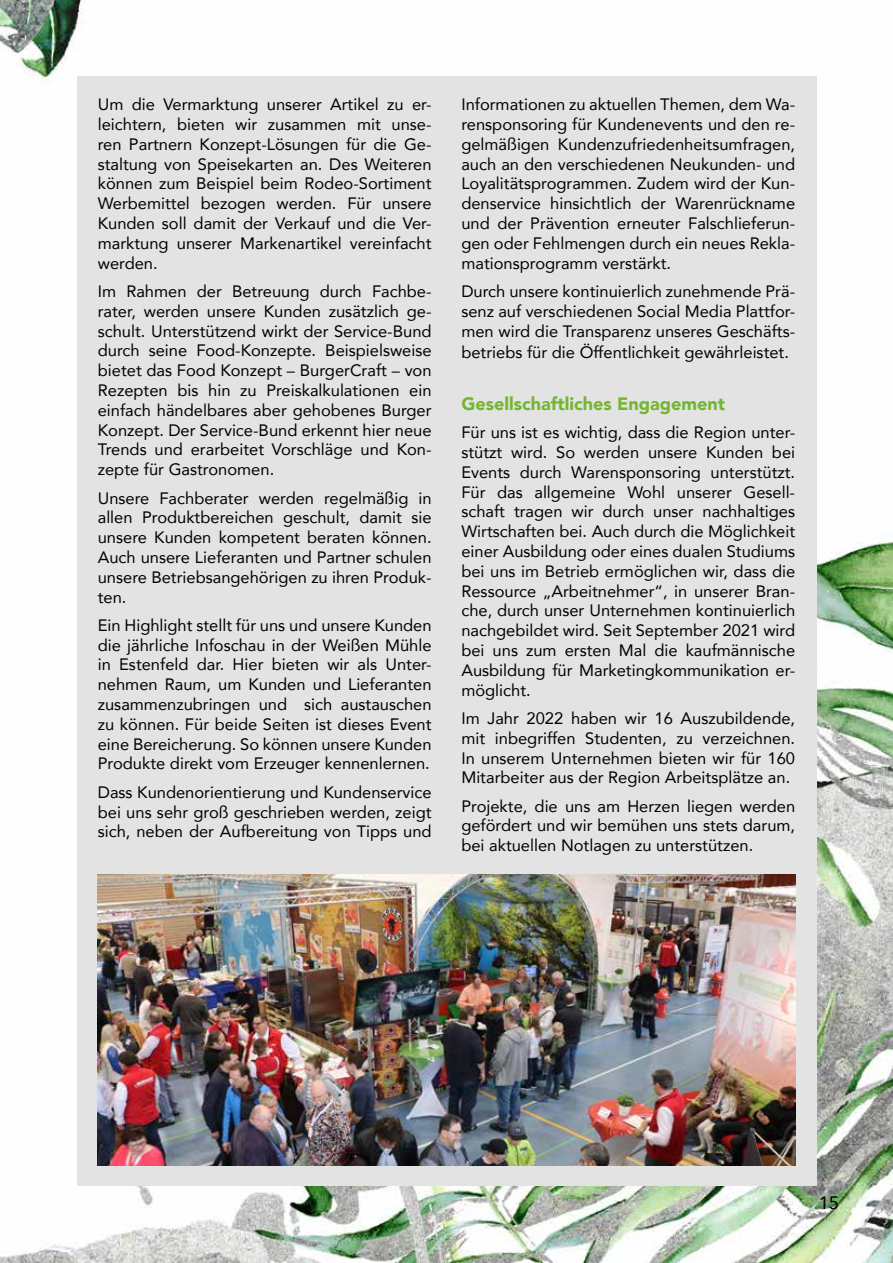
<style>
.page{position:relative;width:893px;height:1263px;background:#fff}
.page>*{position:absolute;margin:0;border:0;box-sizing:border-box;transform-origin:0 0}
.t1{font:900 18px "Avenir LT Com";color:#74b72f}
.t2{font:18px "Avenir LT Com";color:#000}
.t3{font:16.5px/19.8px "Avenir LT Com";color:#000;text-align:justify}
</style>
<div class="page">
<img style="left:0;top:0;width:893px;height:1263px">
<div style="left:77px;top:77px;width:739px;height:1109px;background:#e3e3e3"></div>
<img style="left:98px;top:874px;width:697px;height:291px">
<p class="t3" style="left:98px;top:95px;width:335px">Um die Vermarktung unserer Artikel zu er&shy;leichtern, bieten wir zusammen mit unse&shy;ren Partnern Konzept-Lösungen für die Ge&shy;staltung von Speisekarten an. Des Weiteren können zum Beispiel beim Rodeo-Sortiment Werbemittel bezogen werden. Für unsere Kunden soll damit der Verkauf und die Ver&shy;marktung unserer Markenartikel vereinfacht werden.</p>
<p class="t3" style="left:98px;top:281px;width:335px">Im Rahmen der Betreuung durch Fachbe&shy;rater, werden unsere Kunden zusätzlich ge&shy;schult. Unterstützend wirkt der Service-Bund durch seine Food-Konzepte. Beispielsweise bietet das Food Konzept – BurgerCraft – von Rezepten bis hin zu Preiskalkulationen ein einfach händelbares aber gehobenes Burger Konzept. Der Service-Bund erkennt hier neue Trends und erarbeitet Vorschläge und Kon&shy;zepte für Gastronomen.</p>
<p class="t3" style="left:98px;top:488px;width:335px">Unsere Fachberater werden regelmäßig in allen Produktbereichen geschult, damit sie unsere Kunden kompetent beraten können.<br>Auch unsere Lieferanten und Partner schulen unsere Betriebsangehörigen zu ihren Produk&shy;ten.</p>
<p class="t3" style="left:98px;top:615px;width:335px">Ein Highlight stellt für uns und unsere Kunden die jährliche Infoschau in der Weißen Mühle in Estenfeld dar. Hier bieten wir als Unter&shy;nehmen Raum, um Kunden und Lieferanten zusammenzubringen und sich austauschen zu können. Für beide Seiten ist dieses Event eine Bereicherung. So können unsere Kunden Produkte direkt vom Erzeuger kennenlernen.</p>
<p class="t3" style="left:98px;top:782px;width:335px">Dass Kundenorientierung und Kundenservice bei uns sehr groß geschrieben werden, zeigt sich, neben der Aufbereitung von Tipps und</p>
<p class="t3" style="left:461px;top:94px;width:335px">Informationen zu aktuellen Themen, dem Wa&shy;rensponsoring für Kundenevents und den re&shy;gelmäßigen Kundenzufriedenheitsumfragen, auch an den verschiedenen Neukunden- und Loyalitätsprogrammen. Zudem wird der Kun&shy;denservice hinsichtlich der Warenrückname und der Prävention erneuter Falschlieferun&shy;gen oder Fehlmengen durch ein neues Rekla&shy;mationsprogramm verstärkt.</p>
<p class="t3" style="left:461px;top:281px;width:335px">Durch unsere kontinuierlich zunehmende Prä&shy;senz auf verschiedenen Social Media Plattfor&shy;men wird die Transparenz unseres Geschäfts-</p>
<p class="t3" style="left:461px;top:342px;width:329px">betriebs für die Öffentlichkeit gewährleistet.</p>
<p class="t1" style="left:461px;top:393px;width:265px">Gesellschaftliches Engagement</p>
<p class="t3" style="left:461px;top:422px;width:335px">Für uns ist es wichtig, dass die Region unter&shy;stützt wird. So werden unsere Kunden bei Events durch Warensponsoring unterstützt.<br>Für das allgemeine Wohl unserer Gesell&shy;schaft tragen wir durch unser nachhaltiges Wirtschaften bei. Auch durch die Möglichkeit einer Ausbildung oder eines dualen Studiums bei uns im Betrieb ermöglichen wir, dass die Ressource „Arbeitnehmer“, in unserer Bran&shy;che, durch unser Unternehmen kontinuierlich nachgebildet wird. Seit September 2021 wird bei uns zum ersten Mal die kaufmännische Ausbildung für Marketingkommunikation er&shy;möglicht.</p>
<p class="t3" style="left:461px;top:708px;width:335px">Im Jahr 2022 haben wir 16 Auszubildende, mit inbegriffen Studenten, zu verzeichnen.<br>In unserem Unternehmen bieten wir für 160<br>Mitarbeiter aus der Region Arbeitsplätze an.</p>
<p class="t3" style="left:461px;top:796px;width:335px">Projekte, die uns am Herzen liegen werden gefördert und wir bemühen uns stets darum, bei aktuellen Notlagen zu unterstützen.</p>
<p class="t2" style="left:819px;top:1192px;width:22px">15</p>
</div>
